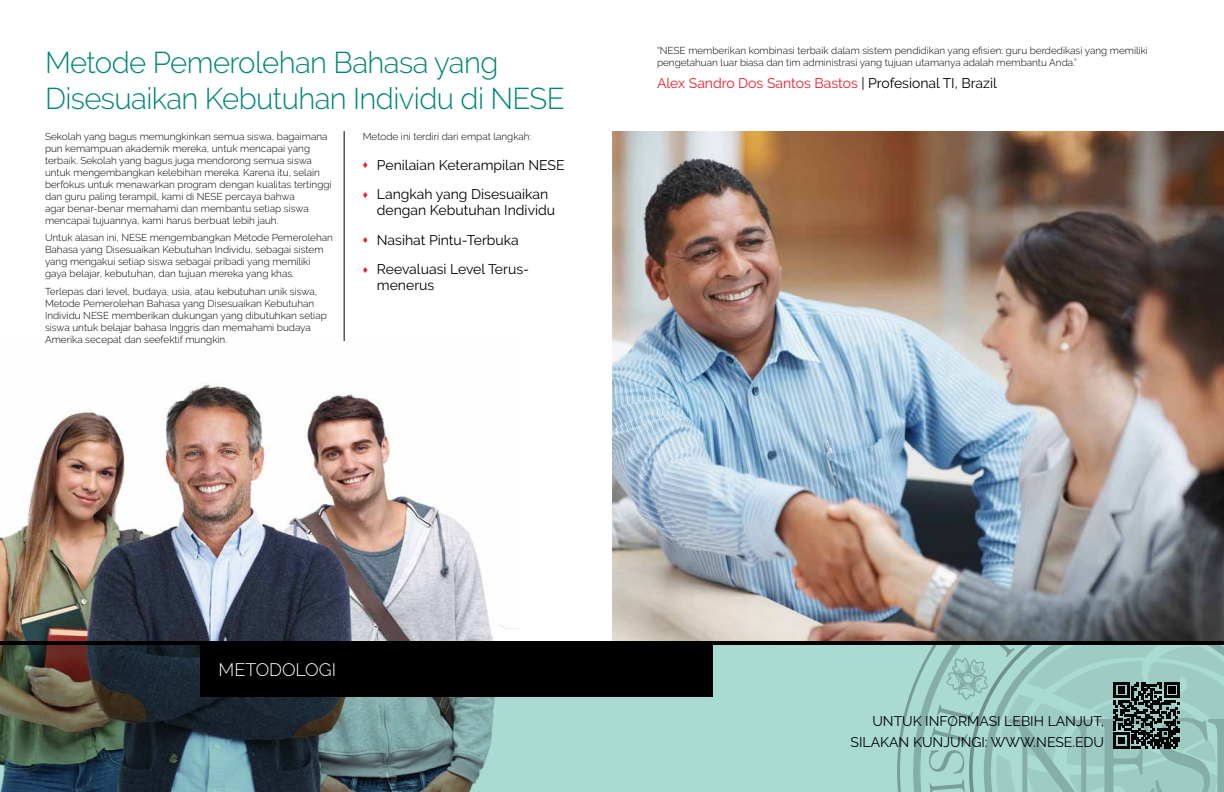
<style>
.page{position:relative;width:1224px;height:792px;background:#fff}
.page>*{position:absolute;margin:0;border:0;box-sizing:border-box;transform-origin:0 0}
.t1{font:300 30px/36px "Raleway";letter-spacing:-.02em;color:#008775}
.t2{font:300 18px "Raleway";color:#fff}
.t3{font:14px/29.5px "Raleway";color:#000}
.t4{font:14px "Raleway";color:#ea1d2d}
.t5{font:300 10px/12px "Raleway";color:#000}
.s1{color:#000}
.s2{font-family:"Arial";font-size:10px;color:#ea1d2d}
</style>
<div class="page">
<img style="left:0;top:384px;width:518px;height:257px">
<svg style="left:0;top:644px;width:897px;height:148px"></svg>
<div style="left:200px;top:643px;width:513px;height:54px;background:#000"></div>
<svg style="left:897px;top:644px;width:32px;height:148px;fill:#a9dbd2"></svg>
<img style="left:612px;top:131px;width:612px;height:510px">
<hr style="left:0;top:641px;width:1224px;height:3px;background:#000">
<svg style="left:929px;top:564px;width:295px;height:228px"></svg>
<hr style="left:344px;top:131px;width:1px;height:213px;background:#000">
<h1 class="t1" style="left:45px;top:45px;width:521px">Metode Pemerolehan Bahasa yang<br>Disesuaikan Kebutuhan Individu di NESE</h1>
<p class="t5" style="left:657px;top:45px;width:493px">“NESE memberikan kombinasi terbaik dalam sistem pendidikan yang efisien: guru berdedikasi yang memiliki pengetahuan luar biasa dan tim administrasi yang tujuan utamanya adalah membantu Anda.”</p>
<h3 class="t4" style="left:657px;top:75px;width:342px">Alex Sandro Dos Santos Bastos <span class="s1">| Profesional TI, Brazil</span></h3>
<p class="t5" style="left:45px;top:131px;width:288px">Sekolah yang bagus memungkinkan semua siswa, bagaimana pun kemampuan akademik mereka, untuk mencapai yang terbaik. Sekolah yang bagus juga mendorong semua siswa untuk mengembangkan kelebihan mereka. Karena itu, selain berfokus untuk menawarkan program dengan kualitas tertinggi dan guru paling terampil, kami di NESE percaya bahwa<br>agar benar-benar memahami dan membantu setiap siswa mencapai tujuannya, kami harus berbuat lebih jauh.</p>
<p class="t5" style="left:45px;top:232px;width:290px">Untuk alasan ini, NESE mengembangkan Metode Pemerolehan Bahasa yang Disesuaikan Kebutuhan Individu, sebagai sistem yang mengakui setiap siswa sebagai pribadi yang memiliki gaya belajar, kebutuhan, dan tujuan mereka yang khas.</p>
<p class="t5" style="left:45px;top:285px;width:283px">Terlepas dari level, budaya, usia, atau kebutuhan unik siswa, Metode Pemerolehan Bahasa yang Disesuaikan Kebutuhan Individu NESE memberikan dukungan yang dibutuhkan setiap siswa untuk belajar bahasa Inggris dan memahami budaya Amerika secepat dan seefektif mungkin.</p>
<p class="t5" style="left:363px;top:131px;width:170px">Metode ini terdiri dari empat langkah:</p>
<h3 class="t3" style="left:363px;top:150px;width:203px"><span class="s2">♦</span> ◆Penilaian Keterampilan NESE <span class="s2">♦</span> Langkah yang Disesuaikan</h3>
<h3 class="t3" style="left:363px;top:196px;width:194px;text-indent:14px">dengan Kebutuhan Individu <span class="s2">♦</span> Nasihat Pintu-Terbuka<br><span class="s2">♦</span> Reevaluasi Level Terus-</h3>
<h3 class="t3" style="left:377px;top:271px;width:59px">menerus</h3>
<h2 class="t2" style="left:219px;top:659px;width:119px">METODOLOGI</h2>
<h3 class="t3" style="left:851px;top:710px;width:255px;line-height:21.3px;text-align:right">UNTUK INFORMASI LEBIH LANJUT,<br>SILAKAN KUNJUNGI: WWW.NESE.EDU</h3>
</div>
